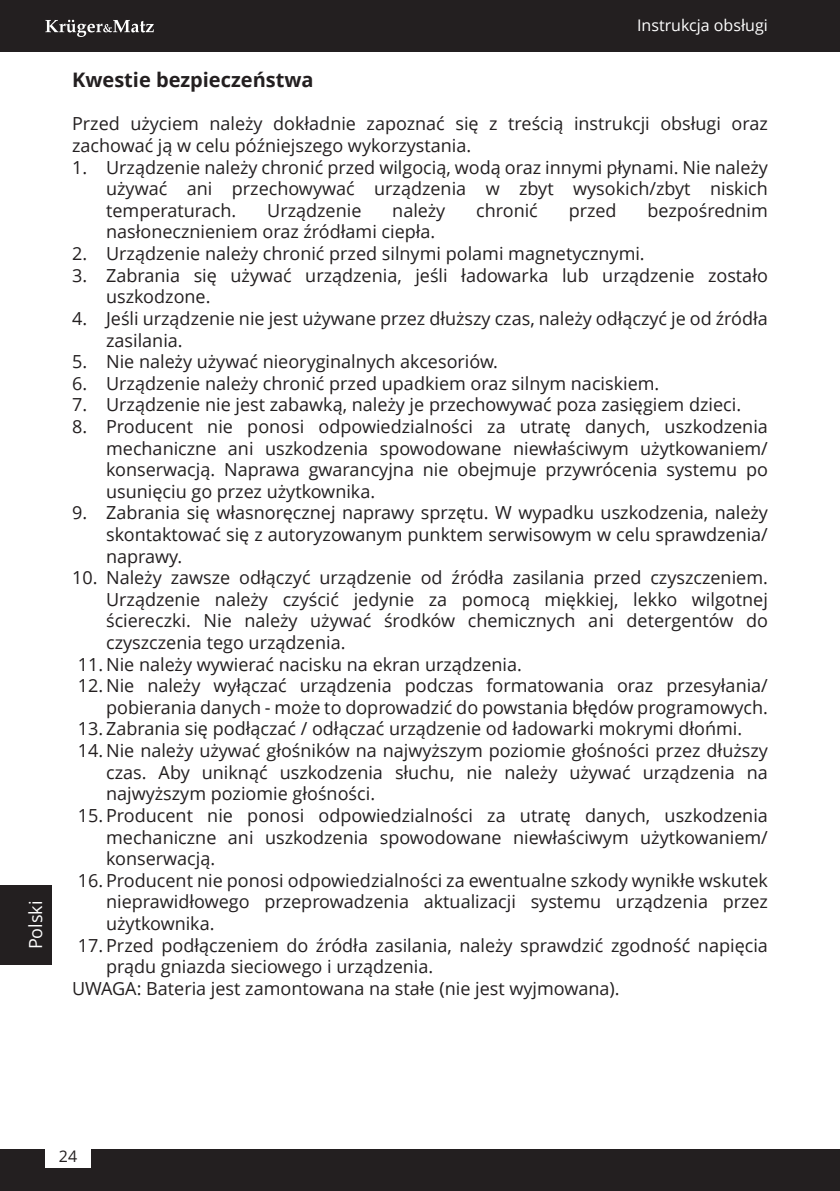
<style>
.page{position:relative;width:840px;height:1191px;background:#fff}
.page>*{position:absolute;margin:0;border:0;box-sizing:border-box;transform-origin:0 0}
.t1{font:700 20px "Open Sans";color:#231f20}
.t2{font:18px/21.6px "Open Sans";color:#231f20;text-align:justify}
.t3{font:18px "Open Sans";color:#fff}
.t4{font:16px "Open Sans";color:#fff}
.t5{font:16px "Open Sans";color:#231f20}
</style>
<div class="page">
<hr style="left:839px;top:1149px;width:1px;height:42px;background:#231f20">
<div style="left:0;top:1149px;width:839px;height:42px;background:#231f20"></div>
<hr style="left:839px;top:0;width:1px;height:51px;background:#231f20">
<div style="left:0;top:0;width:839px;height:51px;background:#231f20"></div>
<svg style="left:45px;top:20px;width:109px;height:17px"></svg>
<div style="left:45px;top:1144px;width:46px;height:24px;background:#fff"></div>
<div style="left:0;top:885px;width:51px;height:79px;background:#231f20"></div>
<p class="t3" style="left:28px;top:949px;width:50px;rotate:-90deg">Polski</p>
<p class="t4" style="left:636px;top:18px;width:132px">Instrukcja obsługi</p>
<p class="t1" style="left:72px;top:72px;width:243px">Kwestie bezpieczeństwa</p>
<p class="t2" style="left:72px;top:115px;width:697px">Przed użyciem należy dokładnie zapoznać się z treścią instrukcji obsługi oraz zachować ją w celu późniejszego wykorzystania.</p>
<p class="t2" style="left:106px;top:158px;width:663px;text-indent:-34px">1. Urządzenie należy chronić przed wilgocią, wodą oraz innymi płynami. Nie należy używać ani przechowywać urządzenia w zbyt wysokich/zbyt niskich temperaturach.</p>
<p class="t2" style="left:267px;top:201px;width:96px">Urządzenie</p>
<p class="t2" style="left:392px;top:201px;width:55px">należy</p>
<p class="t2" style="left:476px;top:201px;width:63px">chronić</p>
<p class="t2" style="left:568px;top:201px;width:49px">przed</p>
<p class="t2" style="left:647px;top:201px;width:122px">bezpośrednim</p>
<p class="t2" style="left:106px;top:223px;width:330px">nasłonecznieniem oraz źródłami ciepła.</p>
<p class="t2" style="left:72px;top:244px;width:574px">2. Urządzenie należy chronić przed silnymi polami magnetycznymi.</p>
<p class="t2" style="left:106px;top:266px;width:663px;text-indent:-34px">3. Zabrania się używać urządzenia, jeśli ładowarka lub urządzenie zostało uszkodzone.</p>
<p class="t2" style="left:106px;top:309px;width:663px;text-indent:-34px">4. Jeśli urządzenie nie jest używane przez dłuższy czas, należy odłączyć je od źródła zasilania.</p>
<p class="t2" style="left:72px;top:352px;width:427px">5. Nie należy używać nieoryginalnych akcesoriów.</p>
<p class="t2" style="left:72px;top:374px;width:588px">6. Urządzenie należy chronić przed upadkiem oraz silnym naciskiem.</p>
<p class="t2" style="left:72px;top:396px;width:670px">7. Urządzenie nie jest zabawką, należy je przechowywać poza zasięgiem dzieci.</p>
<p class="t2" style="left:106px;top:417px;width:663px;text-indent:-34px">8. Producent nie ponosi odpowiedzialności za utratę danych, uszkodzenia mechaniczne ani uszkodzenia spowodowane niewłaściwym użytkowaniem/ konserwacją. Naprawa gwarancyjna nie obejmuje przywrócenia systemu po usunięciu go przez użytkownika.</p>
<p class="t2" style="left:106px;top:504px;width:663px;text-indent:-34px">9. Zabrania się własnoręcznej naprawy sprzętu. W wypadku uszkodzenia, należy skontaktować się z autoryzowanym punktem serwisowym w celu sprawdzenia/ naprawy.</p>
<p class="t2" style="left:106px;top:568px;width:663px;text-indent:-34px">10. Należy zawsze odłączyć urządzenie od źródła zasilania przed czyszczeniem.<br>Urządzenie należy czyścić jedynie za pomocą miękkiej, lekko wilgotnej ściereczki. Nie należy używać środków chemicznych ani detergentów do czyszczenia tego urządzenia.</p>
<p class="t2" style="left:78px;top:655px;width:445px">11. Nie należy wywierać nacisku na ekran urządzenia.</p>
<p class="t2" style="left:78px;top:676px;width:691px;text-align:right">12. Nie należy wyłączać urządzenia podczas formatowania oraz przesyłania/ pobierania danych - może to doprowadzić do powstania błędów programowych.</p>
<p class="t2" style="left:78px;top:720px;width:665px">13. Zabrania się podłączać / odłączać urządzenie od ładowarki mokrymi dłońmi.</p>
<p class="t2" style="left:106px;top:741px;width:663px;text-indent:-28px">14. Nie należy używać głośników na najwyższym poziomie głośności przez dłuższy czas. Aby uniknąć uszkodzenia słuchu, nie należy używać urządzenia na najwyższym poziomie głośności.</p>
<p class="t2" style="left:106px;top:806px;width:663px;text-indent:-28px">15. Producent nie ponosi odpowiedzialności za utratę danych, uszkodzenia mechaniczne ani uszkodzenia spowodowane niewłaściwym użytkowaniem/ konserwacją.</p>
<p class="t2" style="left:106px;top:871px;width:663px;text-indent:-28px">16. Producent nie ponosi odpowiedzialności za ewentualne szkody wynikłe wskutek nieprawidłowego przeprowadzenia aktualizacji systemu urządzenia przez użytkownika.</p>
<p class="t2" style="left:78px;top:936px;width:691px">17. Przed podłączeniem do źródła zasilania, należy sprawdzić zgodność napięcia</p>
<p class="t2" style="left:106px;top:957px;width:328px">prądu gniazda sieciowego i urządzenia.</p>
<p class="t2" style="left:72px;top:979px;width:548px">UWAGA: Bateria jest zamontowana na stałe (nie jest wyjmowana).</p>
<p class="t5" style="left:59px;top:1149px;width:20px">24</p>
</div>
